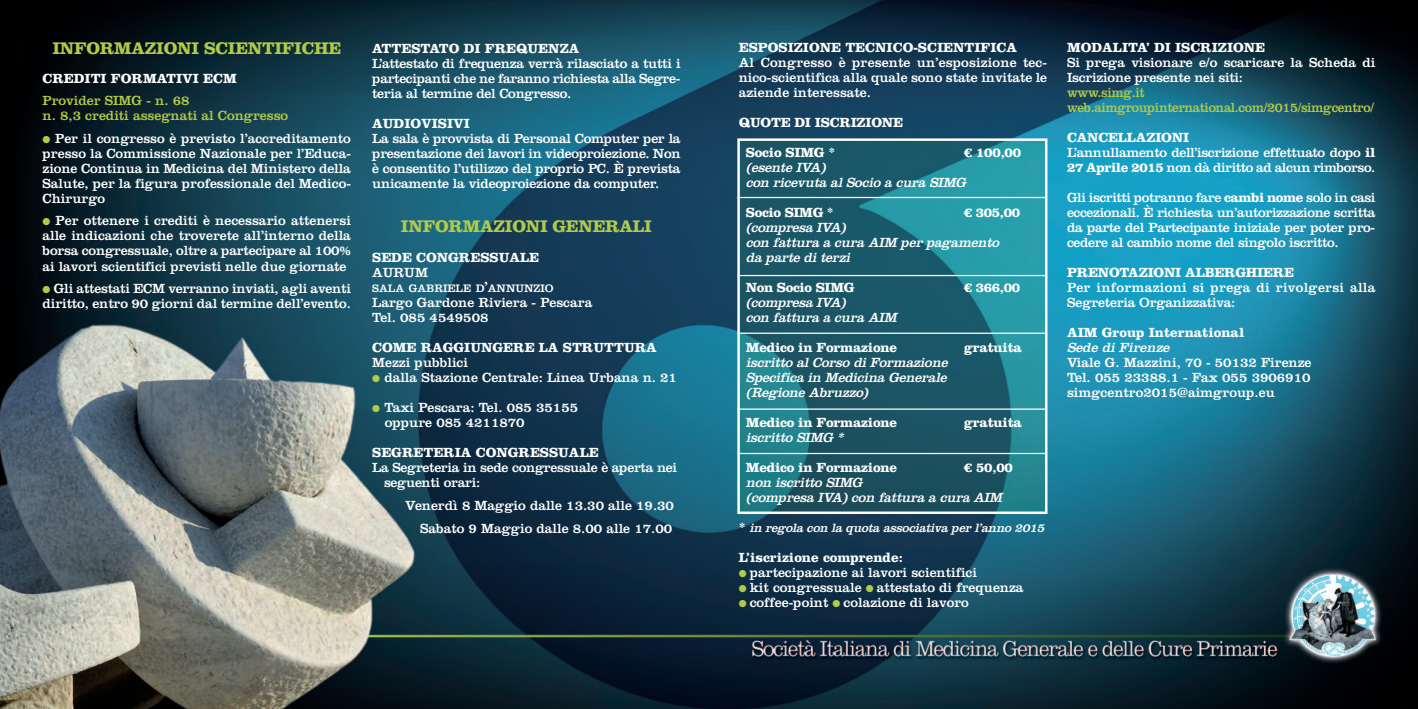
<style>
.page{position:relative;width:1418px;height:709px;background:#fff}
.page>*{position:absolute;margin:0;border:0;box-sizing:border-box;transform-origin:0 0}
.t1{font:700 17.5px "Clarendon LT Std";letter-spacing:-.015em;color:#b1ca48}
.t2{font:13.75px/15px "Clarendon LT Std";letter-spacing:-.005em;color:#fff;text-align:justify}
.t3{font:700 13.75px/30px "Clarendon LT Std";color:#fff}
.t4{font:italic 13.75px/15px "Clarendon LT Std";letter-spacing:-.015em;color:#fff}
.t5{font:13.75px/15px "Clarendon LT Std";letter-spacing:-.025em;color:#fff}
.t6{font:13.75px/15px "Clarendon LT Std";letter-spacing:.02em;color:#fff}
.t7{font:13.75px/15px "Clarendon LT Std";letter-spacing:-.025em;color:#b1ca48;scale:.95 1}
.t8{font:13.75px/15px "Clarendon LT Std";color:#b1ca48}
.t9{font:700 13.75px "Clarendon LT Std";letter-spacing:-.025em;color:#fff}
.t10{font:italic 12.5px "Clarendon LT Std";color:#fff}
.t11{font:11.25px "Clarendon LT Std";color:#fff}
.s1{color:#b1ca48}
.s2{font-size:15px}
.s3{font-weight:400}
.s4{font-style:normal;font-size:13.75px}
.s5{font-weight:700}
</style>
<div class="page">
<img style="left:0;top:0;width:1417px;height:709px">
<img style="left:740px;top:141px;width:304px;height:370px">
<div style="left:737px;top:138px;width:310px;height:376px;border:2px solid #fff"></div>
<hr style="left:737px;top:197px;width:309px;height:1px;background:#fff">
<hr style="left:737px;top:275px;width:309px;height:1px;background:#fff">
<hr style="left:737px;top:332px;width:309px;height:2px;background:#fff">
<hr style="left:737px;top:408px;width:309px;height:2px;background:#fff">
<hr style="left:737px;top:453px;width:309px;height:1px;background:#fff">
<p class="t1" style="left:52px;top:43px;width:290px">INFORMAZIONI SCIENTIFICHE</p>
<p class="t3" style="left:43px;top:65px;width:196px">CREDITI FORMATIVI ECM</p>
<p class="t8" style="left:43px;top:95px;width:247px">Provider SIMG - n. 68<br>n. 8,3 crediti assegnati al Congresso</p>
<p class="t2" style="left:43px;top:132px;width:310px"><span class="s1">●</span> Per il congresso è previsto l’accreditamento presso la Commissione Nazionale per l’Educa&shy;zione Continua in Medicina del Ministero della Salute, per la figura professionale del Medico-Chirurgo</p>
<p class="t2" style="left:43px;top:215px;width:310px"><span class="s1">●</span> Per ottenere i crediti è necessario attenersi alle indicazioni che troverete all’interno della borsa congressuale, oltre a partecipare al 100% ai lavori scientifici previsti nelle due giornate</p>
<p class="t2" style="left:43px;top:282px;width:310px"><span class="s1">●</span> Gli attestati ECM verranno inviati, agli aventi diritto, entro 90 giorni dal termine dell’evento.</p>
<p class="t3" style="left:372px;top:35px;width:209px">ATTESTATO DI FREQUENZA</p>
<p class="t2" style="left:372px;top:57px;width:310px">L’attestato di frequenza verrà rilasciato a tutti i partecipanti che ne faranno richiesta alla Segre&shy;teria al termine del Congresso.</p>
<p class="t3" style="left:372px;top:110px;width:99px">AUDIOVISIVI</p>
<p class="t2" style="left:372px;top:132px;width:310px">La sala è provvista di Personal Computer per la presentazione dei lavori in videoproiezione. Non è consentito l’utilizzo del proprio PC. È prevista unicamente la videoproiezione da computer.</p>
<p class="t1" style="left:401px;top:221px;width:252px">INFORMAZIONI GENERALI</p>
<p class="t3" style="left:372px;top:244px;width:168px">SEDE CONGRESSUALE</p>
<p class="t2" style="left:372px;top:267px;width:57px">AURUM</p>
<p class="t11" style="left:372px;top:285px;width:183px">SALA GABRIELE D<span class="s2">’</span>ANNUNZIO</p>
<p class="t2" style="left:372px;top:297px;width:222px">Largo Gardone Riviera - Pescara<br>Tel. 085 4549508</p>
<p class="t3" style="left:372px;top:334px;width:286px">COME RAGGIUNGERE LA STRUTTURA</p>
<p class="t2" style="left:372px;top:357px;width:97px">Mezzi pubblici</p>
<p class="t2" style="left:372px;top:372px;width:306px"><span class="s1">●</span> dalla Stazione Centrale: Linea Urbana n. 21</p>
<p class="t2" style="left:385px;top:402px;width:195px;text-indent:-13px"><span class="s1">●</span> Taxi Pescara: Tel. 085 35155 oppure 085 4211870</p>
<p class="t3" style="left:372px;top:439px;width:228px">SEGRETERIA CONGRESSUALE</p>
<p class="t2" style="left:384px;top:462px;width:294px;text-indent:-12px">La Segreteria in sede congressuale è aperta nei seguenti orari:</p>
<p class="t2" style="left:405px;top:495px;width:270px;line-height:22.5px;text-align:right">Venerdì 8 Maggio dalle 13.30 alle 19.30<br>Sabato 9 Maggio dalle 8.00 alle 17.00</p>
<p class="t3" style="left:738px;top:34px;width:280px">ESPOSIZIONE TECNICO-SCIENTIFICA</p>
<p class="t2" style="left:738px;top:56px;width:310px">Al Congresso è presente un’esposizione tec&shy;nico-scientifica alla quale sono state invitate le aziende interessate.</p>
<p class="t3" style="left:746px;top:109px;width:159px;text-indent:-7px">QUOTE DI ISCRIZIONE<br>Socio SIMG <span class="s3">*</span></p>
<p class="t3" style="left:963px;top:139px;width:59px">€ 100,00</p>
<p class="t4" style="left:746px;top:161px;width:222px">(esente IVA)<br>con ricevuta al Socio a cura SIMG</p>
<p class="t9" style="left:746px;top:208px;width:89px">Socio SIMG <span class="s3">*</span></p>
<p class="t3" style="left:963px;top:199px;width:58px">€ 305,00</p>
<p class="t4" style="left:746px;top:221px;width:257px">(comp resa IVA)<br>con fattura a cura AIM p er p agamento da p arte di terzi</p>
<p class="t9" style="left:746px;top:283px;width:110px">Non Socio SIMG</p>
<p class="t3" style="left:963px;top:274px;width:58px">€ 366,00</p>
<p class="t4" style="left:746px;top:296px;width:155px">(comp resa IVA)<br>con fattura a cura AIM</p>
<p class="t3" style="left:746px;top:334px;width:153px">Medico in Formazione</p>
<p class="t3" style="left:963px;top:334px;width:60px">gratuita</p>
<p class="t4" style="left:746px;top:356px;width:206px;text-align:justify">iscritto al Corso di Formazione Sp ecifica in Medicina Generale (Regione Abruzzo)</p>
<p class="t3" style="left:746px;top:409px;width:153px">Medico in Formazione</p>
<p class="t3" style="left:963px;top:409px;width:60px">gratuita</p>
<p class="t4" style="left:746px;top:431px;width:102px">iscritto SIMG *</p>
<p class="t3" style="left:746px;top:454px;width:153px">Medico in Formazione</p>
<p class="t3" style="left:963px;top:454px;width:51px">€ 50,00</p>
<p class="t4" style="left:746px;top:476px;width:260px">non iscritto SIMG<br>(comp resa IVA) con fattura a cura AIM</p>
<p class="t10" style="left:738px;top:523px;width:309px"><span class="s4">*</span> in regola con la quota associativa p er l’anno 2015</p>
<p class="t3" style="left:738px;top:544px;width:166px">L’iscrizione comprende:</p>
<p class="t2" style="left:738px;top:566px;width:240px"><span class="s1">●</span> partecipazione ai lavori scientifici</p>
<p class="t2" style="left:738px;top:581px;width:286px"><span class="s1">●</span> kit congressuale <span class="s1">●</span> attestato di frequenza</p>
<p class="t2" style="left:738px;top:596px;width:232px"><span class="s1">●</span> coffee-point <span class="s1">●</span> colazione di lavoro</p>
<p class="t3" style="left:1067px;top:34px;width:200px">MODALITA’ DI ISCRIZIONE</p>
<p class="t2" style="left:1067px;top:56px;width:310px">Si prega visionare e/o scaricare la Scheda di<br>Iscrizione presente nei siti:</p>
<p class="t7" style="left:1067px;top:86px;width:324px">www.simg.it web.aimgroupinternational.com/2015/simgcentro/</p>
<p class="t5" style="left:1067px;top:131px;width:310px"><span class="s5">CANCELLAZIONI<br></span>L’annullamento dell’iscrizione effettuato dopo <span class="s5">il<br>27 Aprile 2015</span> non dà diritto ad alcun rimborso.</p>
<p class="t2" style="left:1067px;top:191px;width:310px">Gli iscritti potranno fare <span class="s5">cambi nome</span> solo in casi eccezionali. È richiesta un’autorizzazione scritta da parte del Partecipante iniziale per poter pro&shy;cedere al cambio nome del singolo iscritto.</p>
<p class="t3" style="left:1067px;top:259px;width:228px">PRENOTAZIONI ALBERGHIERE</p>
<p class="t6" style="left:1067px;top:281px;width:310px">Per informazioni si prega di rivolgersi alla<br>Segreteria Organizzativa:</p>
<p class="t3" style="left:1067px;top:319px;width:179px">AIM Group International</p>
<p class="t4" style="left:1067px;top:341px;width:106px">Sede di Firenze</p>
<p class="t2" style="left:1067px;top:356px;width:246px">Viale G. Mazzini, 70 - 50132 Firenze Tel. 055 23388.1 - Fax 055 3906910 simgcentro2015@aimgroup.eu</p>
</div>
